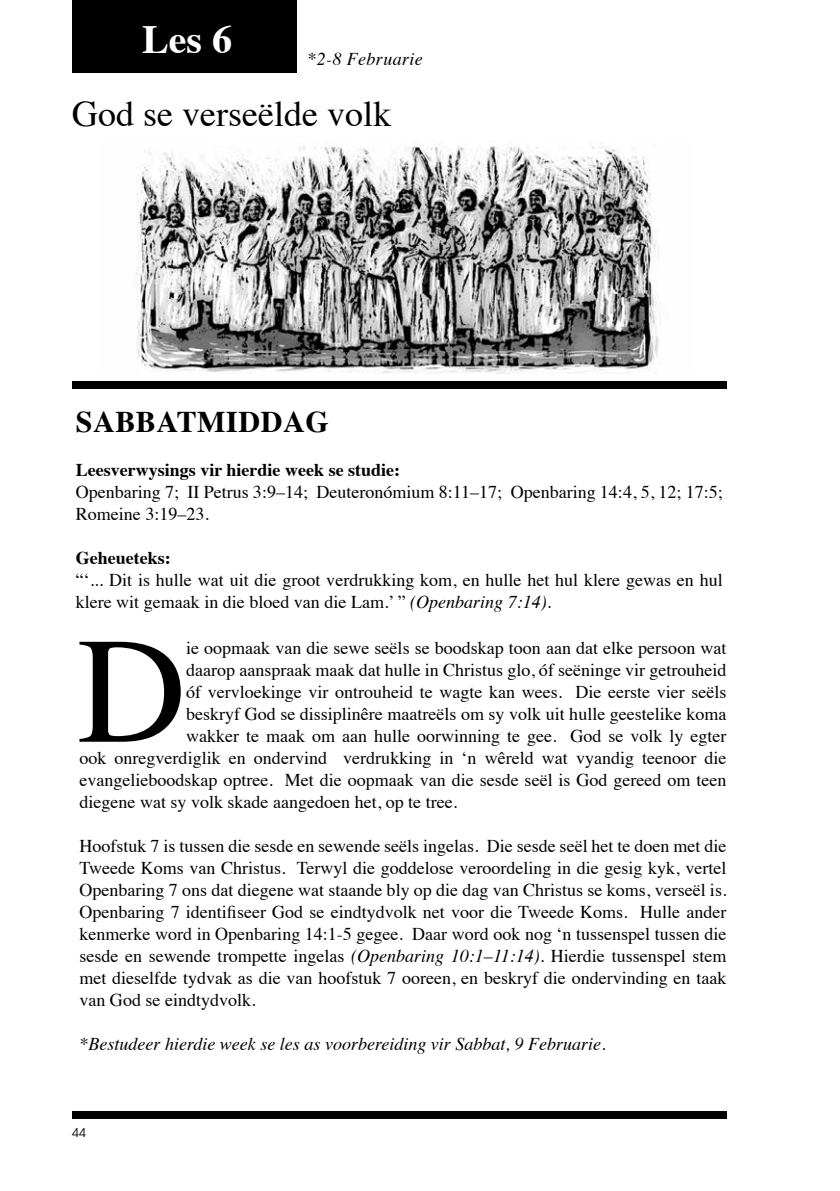
<style>
.page{position:relative;width:840px;height:1191px;background:#fff}
.page>*{position:absolute;margin:0;border:0;box-sizing:border-box;transform-origin:0 0}
.t1{font:151px "Times";color:#000}
.t2{font:700 40px "Times";color:#fff}
.t3{font:36px "Times";color:#000}
.t4{font:700 30px "Times";letter-spacing:.02em;color:#000}
.t5{font:18px/22px "Times";color:#000}
.t6{font:italic 18px "Times";color:#000}
.t7{font:700 18px "Times";color:#000}
.t8{font:italic 18px "Times";letter-spacing:.02em;color:#000}
.t9{font:12px "ITC Avant Garde Std";color:#000}
.s1{font-style:italic}
</style>
<div class="page">
<div style="left:72px;top:1111px;width:654px;height:8px;background:#000"></div>
<div style="left:72px;top:0;width:225px;height:72px;background:#000"></div>
<div style="left:72px;top:382px;width:654px;height:7px;background:#000"></div>
<img style="left:136px;top:143px;width:523px;height:231px">
<h2 class="t2" style="left:142px;top:1px;width:91px">Les 6</h2>
<p class="t8" style="left:307px;top:43px;width:117px">*2-8 Februarie</p>
<h3 class="t3" style="left:72px;top:80px;width:320px">God se verseëlde volk</h3>
<h3 class="t4" style="left:76px;top:393px;width:254px">SABBATMIDDAG</h3>
<p class="t7" style="left:76px;top:452px;width:326px">Leesverwysings vir hierdie week se studie:</p>
<p class="t5" style="left:76px;top:479px;width:648px">Openbaring 7; II Petrus 3:9–14; Deuteronómium 8:11–17; Openbaring 14:4, 5, 12; 17:5;<br>Romeine 3:19–23.</p>
<p class="t7" style="left:76px;top:540px;width:96px">Geheueteks:</p>
<p class="t5" style="left:76px;top:567px;width:648px">“‘... Dit is hulle wat uit die groot verdrukking kom, en hulle het hul klere gewas en hul klere wit gemaak in die bloed van die Lam.’ ” <span class="s1">(Openbaring 7:14).</span></p>
<h1 class="t1" style="left:77px;top:550px;width:111px">D</h1>
<p class="t5" style="left:186px;top:635px;width:541px">ie oopmaak van die sewe seëls se boodskap toon aan dat elke persoon wat</p>
<p class="t5" style="left:186px;top:657px;width:541px">daarop aanspraak maak dat hulle in Christus glo, óf seëninge vir getrouheid</p>
<p class="t5" style="left:186px;top:679px;width:541px">óf vervloekinge vir ontrouheid te wagte kan wees. Die eerste vier seëls</p>
<p class="t5" style="left:186px;top:701px;width:541px">beskryf God se dissiplinêre maatreëls om sy volk uit hulle geestelike koma</p>
<p class="t5" style="left:186px;top:723px;width:541px">wakker te maak om aan hulle oorwinning te gee. God se volk ly egter</p>
<p class="t5" style="left:79px;top:745px;width:648px">ook onregverdiglik en ondervind verdrukking in ‘n wêreld wat vyandig teenoor die</p>
<p class="t5" style="left:79px;top:767px;width:648px">evangelieboodskap optree. Met die oopmaak van die sesde seël is God gereed om teen</p>
<p class="t5" style="left:79px;top:789px;width:379px">diegene wat sy volk skade aangedoen het, op te tree.</p>
<p class="t5" style="left:79px;top:833px;width:648px;text-align:justify">Hoofstuk 7 is tussen die sesde en sewende seëls ingelas. Die sesde seël het te doen met die Tweede Koms van Christus. Terwyl die goddelose veroordeling in die gesig kyk, vertel Openbaring 7 ons dat diegene wat staande bly op die dag van Christus se koms, verseël is.<br>Openbaring 7 identifiseer God se eindtydvolk net voor die Tweede Koms. Hulle ander kenmerke word in Openbaring 14:1-5 gegee. Daar word ook nog ‘n tussenspel tussen die sesde en sewende trompette ingelas <span class="s1">(Openbaring 10:1–11:14)</span>. Hierdie tussenspel stem met dieselfde tydvak as die van hoofstuk 7 ooreen, en beskryf die ondervinding en taak van God se eindtydvolk.</p>
<p class="t6" style="left:79px;top:1028px;width:527px">*Bestudeer hierdie week se les as voorbereiding vir Sabbat, 9 Februarie.</p>
<p class="t9" style="left:72px;top:1125px;width:15px">44</p>
</div>
